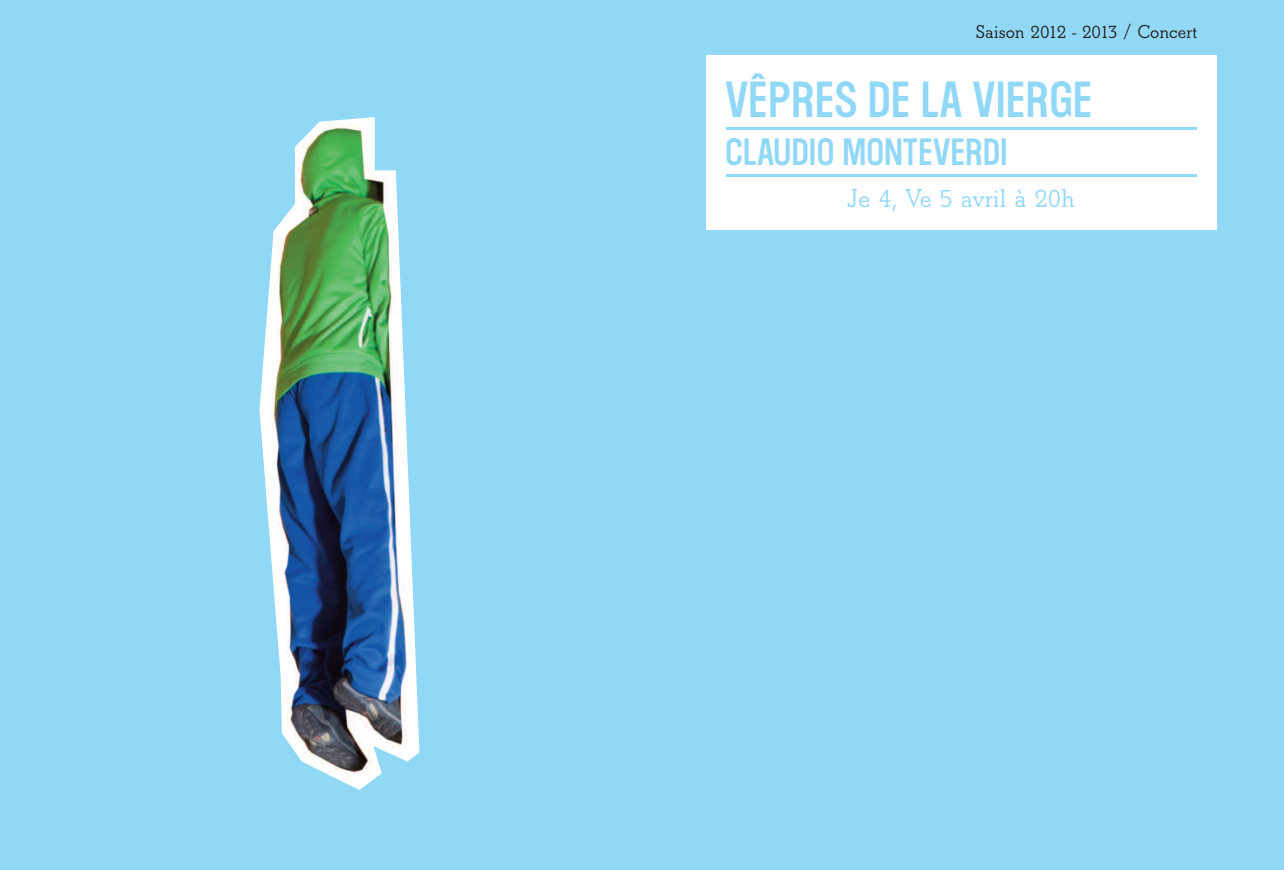
<style>
.page{position:relative;width:1284px;height:870px;background:#fff}
.page>*{position:absolute;margin:0;border:0;box-sizing:border-box;transform-origin:0 0}
.t1{font:45px "Washington";color:#91d8f7}
.t2{font:33.75px "Washington";color:#91d8f7}
.t3{font:600 27px "Beton T";color:#91d8f7}
.t4{font:600 19.35px "Beton T";color:#231f20}
</style>
<div class="page">
<div style="left:0;top:0;width:1283px;height:870px;background:#91d8f7"></div>
<div style="left:706px;top:56px;width:510px;height:174px;background:#fff"></div>
<hr style="left:726px;top:127px;width:470px;height:3px;background:#91d8f7">
<hr style="left:726px;top:174px;width:470px;height:3px;background:#91d8f7">
<img style="left:259px;top:117px;width:160px;height:673px">
<p class="t4" style="left:975px;top:20px;width:223px">Saison 2012 - 2013 / Concert</p>
<h1 class="t1" style="left:724px;top:75px;width:369px">VÊPRES DE LA VIERGE</h1>
<h2 class="t2" style="left:725px;top:134px;width:284px">CLAUDIO MONTEVERDI</h2>
<h3 class="t3" style="left:848px;top:181px;width:228px">Je 4, Ve 5 avril à 20h</h3>
</div>
